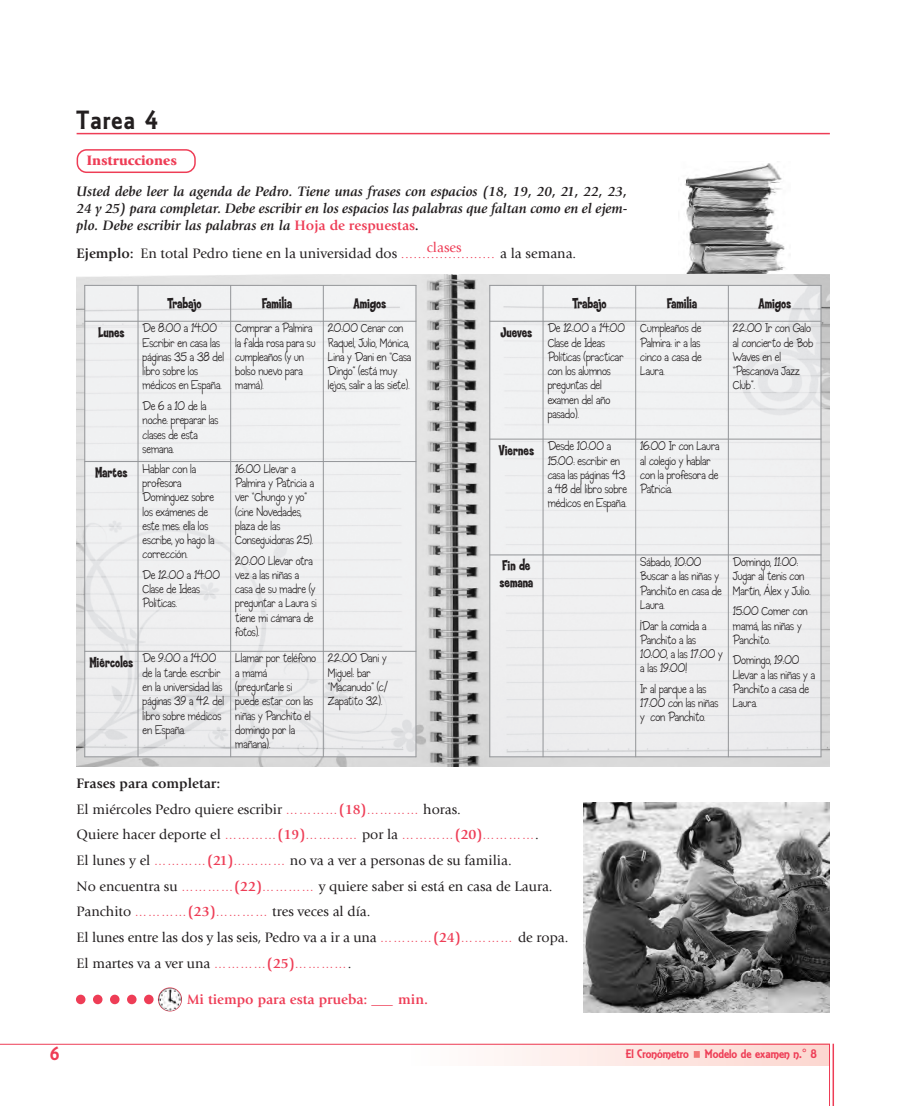
<style>
.page{position:relative;width:915px;height:1106px;background:#fff}
.page>*{position:absolute;margin:0;border:0;box-sizing:border-box;transform-origin:0 0}
.t1{font:25.5px "Gianna";letter-spacing:.05em;color:#231f20}
.t2{font:18px "Gianna";color:#ee3d56}
.t3{font:800 15px/16.5px "Coop";letter-spacing:-.015em;color:#231f20;scale:.9 1}
.t4{font:14.25px/25.7px "Giovanni";color:#231f20}
.t5{font:italic 700 14.25px/17.1px "Giovanni";color:#231f20;text-align:justify}
.t6{font:700 14.25px "Giovanni";color:#ee3d56}
.t7{font:900 14.25px "Giovanni";color:#ee3d56}
.t8{font:14.25px "Giovanni";color:#ee3d56}
.t9{font:13.5px/14.2px "Coop Forged";color:#231f20;scale:.85 1}
.t10{font:12px "Gianna";color:#ee3d56}
.s1{font-style:normal;color:#ee3d56}
.s2{font-style:normal}
.s3{font-weight:700}
.s4{font-size:12px;color:#ee3d56}
.s5{font-family:"Coop";font-weight:800;font-size:15px}
.s6{font-weight:700;color:#ee3d56}
.s7{font-family:"Lucida Grande"}
</style>
<div class="page">
<img style="left:685px;top:163px;width:100px;height:111px">
<img style="left:583px;top:802px;width:246px;height:210px">
<svg style="left:0;top:1043px;width:829px;height:23px"></svg>
<hr style="left:832px;top:1043px;width:1px;height:63px;background:#ee3d56">
<hr style="left:77px;top:133px;width:752px;height:1px;background:#ee3d56">
<svg style="left:77px;top:149px;width:119px;height:24px"></svg>
<img style="left:77px;top:274px;width:752px;height:492px">
<svg style="left:158px;top:987px;width:24px;height:24px"></svg>
<img style="left:158px;top:988px;width:23px;height:23px">
<div style="left:76px;top:994px;width:9px;height:10px;background:#ee3d56;border-radius:50%"></div>
<div style="left:93px;top:994px;width:9px;height:10px;background:#ee3d56;border-radius:50%"></div>
<div style="left:110px;top:994px;width:9px;height:10px;background:#ee3d56;border-radius:50%"></div>
<div style="left:127px;top:994px;width:9px;height:10px;background:#ee3d56;border-radius:50%"></div>
<div style="left:144px;top:994px;width:9px;height:10px;background:#ee3d56;border-radius:50%"></div>
<img style="left:85px;top:286px;width:330px;height:470px">
<hr style="left:84px;top:285px;width:1px;height:472px;background:#939598">
<hr style="left:138px;top:285px;width:1px;height:472px;background:#939598">
<hr style="left:230px;top:285px;width:1px;height:472px;background:#939598">
<hr style="left:323px;top:285px;width:1px;height:472px;background:#939598">
<hr style="left:415px;top:285px;width:1px;height:472px;background:#939598">
<hr style="left:84px;top:285px;width:332px;height:1px;background:#939598">
<hr style="left:84px;top:321px;width:332px;height:1px;background:#939598">
<hr style="left:84px;top:461px;width:332px;height:1px;background:#939598">
<hr style="left:84px;top:651px;width:332px;height:1px;background:#939598">
<hr style="left:84px;top:756px;width:332px;height:1px;background:#939598">
<img style="left:490px;top:286px;width:330px;height:470px">
<hr style="left:489px;top:285px;width:1px;height:472px;background:#939598">
<hr style="left:542px;top:285px;width:1px;height:472px;background:#939598">
<hr style="left:635px;top:285px;width:1px;height:472px;background:#939598">
<hr style="left:727px;top:285px;width:1px;height:472px;background:#939598">
<hr style="left:820px;top:285px;width:1px;height:472px;background:#939598">
<hr style="left:489px;top:285px;width:332px;height:1px;background:#939598">
<hr style="left:489px;top:321px;width:332px;height:1px;background:#939598">
<hr style="left:489px;top:439px;width:332px;height:1px;background:#939598">
<hr style="left:489px;top:554px;width:332px;height:1px;background:#939598">
<hr style="left:489px;top:756px;width:332px;height:1px;background:#939598">
<h1 class="t1" style="left:77px;top:105px;width:84px">Tarea 4</h1>
<p class="t7" style="left:87px;top:154px;width:92px">Instrucciones</p>
<p class="t5" style="left:77px;top:184px;width:552px">Usted debe leer la agenda de Pedro. Tiene unas frases con espacios (18, 19, 20, 21, 22, 23, 24 y 25) para completar. Debe escribir en los espacios las palabras que faltan como en el ejem&shy;plo. Debe escribir las palabras en la <span class="s1">Hoja de respuestas</span><span class="s2">.</span></p>
<p class="t4" style="left:77px;top:241px;width:501px"><span class="s3">Ejemplo:</span> En total Pedro tiene en la universidad dos <span class="s4">......................</span> a la semana.</p>
<p class="t8" style="left:427px;top:242px;width:36px">clases</p>
<p class="t3" style="left:167px;top:296px;width:40px">Trabajo</p>
<p class="t3" style="left:262px;top:296px;width:35px">Familia</p>
<p class="t3" style="left:353px;top:296px;width:38px">Amigos</p>
<p class="t9" style="left:143px;top:322px;width:97px;text-indent:-44px"><span class="s5">Lunes</span> De 8:00 a 14:00<br>Escribir en casa las páginas 35 a 38 del libro sobre los médicos en España.</p>
<p class="t9" style="left:143px;top:400px;width:91px">De 6 a 10 de la noche: preparar las clases de esta semana.</p>
<p class="t9" style="left:235px;top:322px;width:96px">Comprar a Palmira la falda rosa para su cumpleaños (y un bolso nuevo para mamá).</p>
<p class="t9" style="left:328px;top:322px;width:99px">20:00 Cenar con<br>Raquel, Julio, Mónica,<br>Lina y Dani en “Casa<br>Dingo” (está muy lejos, salir a las siete).</p>
<p class="t9" style="left:143px;top:462px;width:86px;text-indent:-47px"><span class="s5">Martes</span> Hablar con la profesora<br>Domínguez sobre los exámenes de este mes: ella los escribe, yo hago la corrección.</p>
<p class="t9" style="left:143px;top:568px;width:92px">De 12:00 a 14:00<br>Clase de Ideas<br>Políticas.</p>
<p class="t9" style="left:235px;top:462px;width:94px">16:00 Llevar a<br>Palmira y Patricia a ver “Chun go y yo” (cine Novedades, plaza de las<br>Con seguidoras 25).</p>
<p class="t9" style="left:235px;top:554px;width:97px">20:00 Llevar otra vez a las niñas a casa de su madre (y preguntar a Laura si tiene mi cámara de fotos).</p>
<p class="t9" style="left:143px;top:652px;width:97px;text-indent:-53px"><span class="s5">Miércoles</span> De 9:00 a 14:00 de la tarde: escribir en la universidad las páginas 39 a 42 del libro sobre médicos en España.</p>
<p class="t9" style="left:235px;top:652px;width:96px">Llamar por teléfono a mamá (preguntarle si puede estar con las niñas y Panchito el domingo por la mañana).</p>
<p class="t9" style="left:328px;top:652px;width:72px">22:00 Dani y<br>Miguel: bar “Macanudo” (c/<br>Zapatito 32).</p>
<p class="t3" style="left:572px;top:296px;width:40px">Trabajo</p>
<p class="t3" style="left:666px;top:296px;width:35px">Familia</p>
<p class="t3" style="left:758px;top:296px;width:38px">Amigos</p>
<p class="t9" style="left:547px;top:322px;width:92px;text-indent:-47px"><span class="s5">Jueves</span> De 12:00 a 14:00<br>Clase de Ideas<br>Políticas (practicar con los alumnos preguntas del examen del año pasado).</p>
<p class="t9" style="left:640px;top:322px;width:74px;text-align:justify">Cumpleaños de Palmira: ir a las cinco a casa de Laura.</p>
<p class="t9" style="left:732px;top:322px;width:96px">22:00 Ir con Galo al concierto de Bob<br>Waves en el “Pescanova Jazz<br>Club”.</p>
<p class="t9" style="left:547px;top:440px;width:95px;text-indent:-49px"><span class="s5">Viernes</span> Desde 10:00 a<br>15:00: escribir en casa las páginas 43 a 48 del libro sobre médicos en España.</p>
<p class="t9" style="left:640px;top:440px;width:95px">16:00 Ir con Laura al colegio y hablar con la profesora de<br>Patricia.</p>
<p class="t3" style="left:499px;top:558px;width:39px">Fin de semana</p>
<p class="t9" style="left:640px;top:555px;width:97px">Sábado, 10:00<br>Buscar a las niñas y<br>Panchito en casa de<br>Laura.</p>
<p class="t9" style="left:640px;top:619px;width:99px">¡Dar la comida a<br>Panchito a las<br>10:00, a las 17:00 y a las 19:00!</p>
<p class="t9" style="left:640px;top:682px;width:93px">Ir al parque a las<br>17:00 con las niñas y con Pan chito.</p>
<p class="t9" style="left:732px;top:555px;width:93px">Domingo, 11:00:<br>Jugar al tenis con<br>Martín, Álex y Julio.</p>
<p class="t9" style="left:732px;top:605px;width:89px">15:00 Comer con mamá, las niñas y<br>Panchito.</p>
<p class="t9" style="left:732px;top:654px;width:98px">Domingo, 19:00<br>Llevar a las niñas y a<br>Panchito a casa de<br>Laura.</p>
<p class="t4" style="left:77px;top:771px;width:493px"><span class="s3">Frases para completar:<br></span>El miércoles Pedro quiere escribir <span class="s4">…………</span><span class="s6">(18)</span><span class="s4">…………</span> horas.<br>Quiere hacer deporte el <span class="s4">…………</span><span class="s6">(19)</span><span class="s4">…………</span> por la <span class="s4">…………</span><span class="s6">(20)</span><span class="s4">…………</span>.<br>El lunes y el <span class="s4">…………</span><span class="s6">(21)</span><span class="s4">…………</span> no va a ver a personas de su familia.<br>No encuentra su <span class="s4">…………</span><span class="s6">(22)</span><span class="s4">…………</span> y quiere saber si está en casa de Laura.<br>Panchito <span class="s4">…………</span><span class="s6">(23)</span><span class="s4">…………</span> tres veces al día.<br>El lunes entre las dos y las seis, Pedro va a ir a una <span class="s4">…………</span><span class="s6">(24)</span><span class="s4">…………</span> de ropa.<br>El martes va a ver una <span class="s4">…………</span><span class="s6">(25)</span><span class="s4">…………</span>.</p>
<p class="t6" style="left:187px;top:993px;width:242px">Mi tiempo para esta prueba: _ min.</p>
<h2 class="t2" style="left:50px;top:1043px;width:11px">6</h2>
<p class="t10" style="left:625px;top:1046px;width:64px">El Cronómetro</p>
<p class="t10" style="left:704px;top:1046px;width:114px">Modelo de examen n.<span class="s7">°</span> 8</p>
</div>
